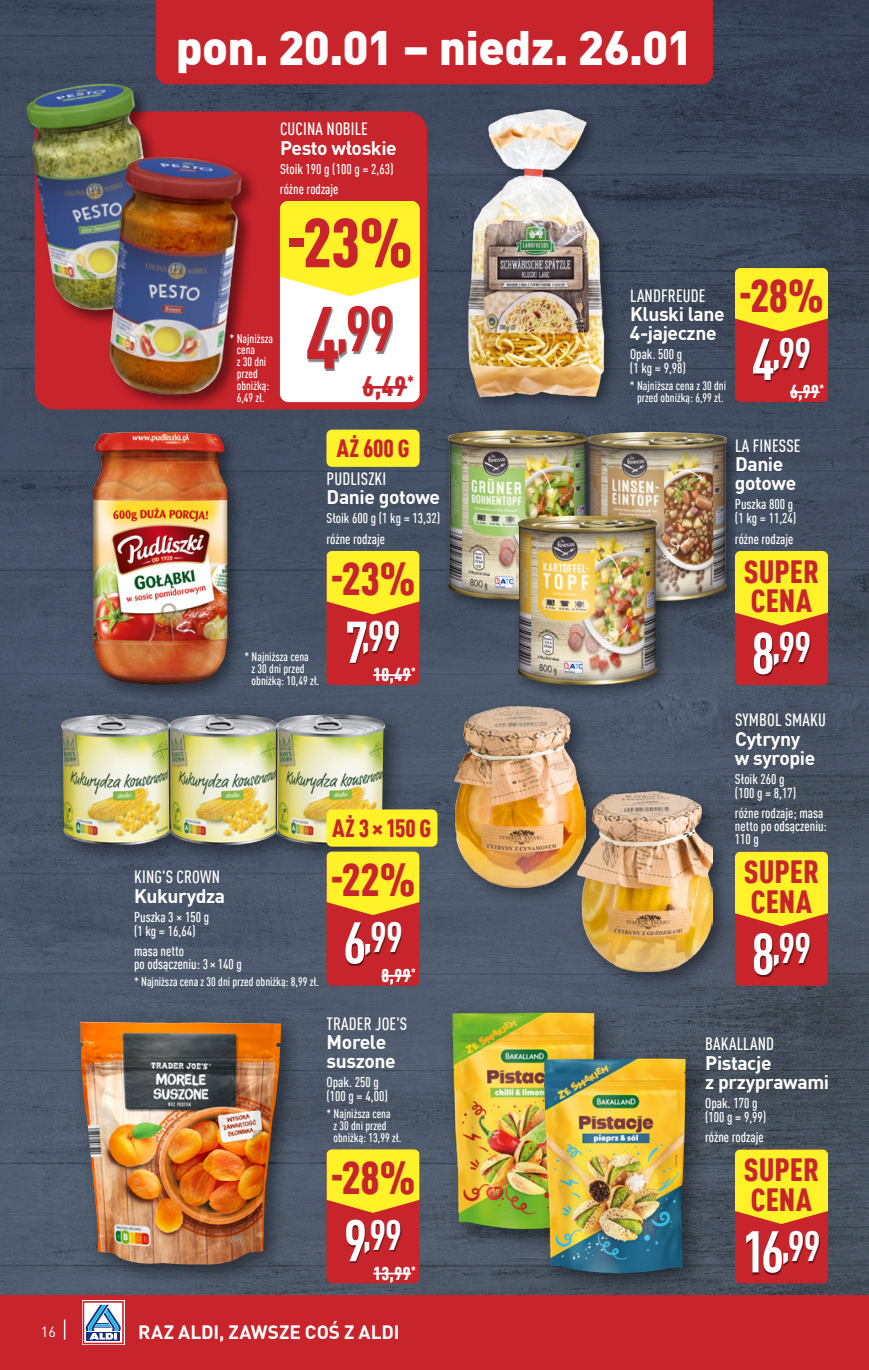
<style>
.page{position:relative;width:869px;height:1370px;background:#fff}
.page>*{position:absolute;margin:0;border:0;box-sizing:border-box;transform-origin:0 0}
.t1{font:900 condensed 68.25px "DIN Pro";color:#c8242b}
.t2{font:700 condensed 63px "DIN Pro";color:#c8242b}
.t3{font:700 condensed 57.75px "DIN Pro";color:#fff}
.t4{font:900 47.25px "DIN Pro";letter-spacing:-.01em;color:#fff}
.t5{font:900 condensed 45.5px "DIN Pro";letter-spacing:-.01em;color:#c8242b}
.t6{font:700 condensed 42px "DIN Pro";letter-spacing:-.025em;color:#fff}
.t7{font:900 condensed 31.5px/29.9px "DIN Pro";color:#c8242b}
.t8{font:900 condensed 27.65px "DIN Pro";color:#c8242b}
.t9{font:900 condensed 24.5px "DIN Pro";letter-spacing:-.005em;color:#c8242b}
.t10{font:700 19.25px/19.2px "DIN Pro";letter-spacing:-.02em;color:#fff}
.t11{font:700 18.9px "DIN Pro";letter-spacing:.005em;color:#fff}
.t12{font:900 condensed 18.38px "DIN Pro";letter-spacing:.03em;color:#fff}
.t13{font:500 condensed 17.5px "DIN Pro";letter-spacing:.01em;color:#fff}
.t14{font:14.35px "DIN Pro";color:#fff}
.t15{font:500 condensed 14px/14px "DIN Pro";color:#fff}
.t16{font:500 condensed 12.25px/11.9px "DIN Pro";color:#fff}
.s1{font-size:86.62px}
.s2{font-size:60.38px}
.s3{font-size:57.75px}
.s4{font-size:40.25px}
</style>
<div class="page">
<img style="left:0;top:0;width:868px;height:1295px">
<div style="left:35px;top:111px;width:392px;height:298px;background:#c8242b;border-radius:20px"></div>
<div style="left:87px;top:426px;width:157px;height:276px;background:#231f20;opacity:.5"></div>
<img style="left:93px;top:432px;width:134px;height:253px">
<div style="left:54px;top:706px;width:352px;height:160px;background:#231f20;opacity:.5"></div>
<img style="left:61px;top:714px;width:324px;height:131px">
<div style="left:461px;top:103px;width:159px;height:310px;background:#434f62"></div>
<img style="left:451px;top:96px;width:166px;height:307px">
<div style="left:25px;top:81px;width:150px;height:245px;background:#231f20;opacity:.55"></div>
<img style="left:26px;top:84px;width:133px;height:227px">
<div style="left:107px;top:154px;width:151px;height:257px;background:#231f20;opacity:.55"></div>
<img style="left:109px;top:156px;width:133px;height:239px">
<div style="left:448px;top:700px;width:157px;height:206px;background:#231f20;opacity:.5"></div>
<img style="left:454px;top:707px;width:131px;height:180px">
<div style="left:571px;top:784px;width:160px;height:207px;background:#231f20;opacity:.5"></div>
<img style="left:577px;top:791px;width:135px;height:180px">
<div style="left:442px;top:424px;width:160px;height:190px;background:#231f20;opacity:.5"></div>
<img style="left:446px;top:430px;width:136px;height:169px">
<div style="left:582px;top:426px;width:159px;height:190px;background:#231f20;opacity:.5"></div>
<img style="left:586px;top:432px;width:140px;height:169px">
<div style="left:72px;top:1013px;width:231px;height:273px;background:#231f20;opacity:.5"></div>
<img style="left:80px;top:1021px;width:201px;height:243px">
<div style="left:512px;top:510px;width:159px;height:190px;background:#231f20;opacity:.5"></div>
<img style="left:516px;top:515px;width:141px;height:170px">
<img style="left:441px;top:981px;width:165px;height:276px">
<img style="left:518px;top:1027px;width:193px;height:268px">
<div style="left:734px;top:851px;width:93px;height:134px;background:#c8242b;border-radius:6px"></div>
<svg style="left:734px;top:851px;width:93px;height:75px;background:#f6dd2a"></svg>
<div style="left:754px;top:934px;width:56px;height:42px;background:#231f20;opacity:.55"></div>
<div style="left:734px;top:551px;width:93px;height:134px;background:#c8242b;border-radius:6px"></div>
<svg style="left:734px;top:551px;width:93px;height:74px;background:#f8df29"></svg>
<div style="left:754px;top:633px;width:56px;height:43px;background:#231f20;opacity:.55"></div>
<div style="left:326px;top:1149px;width:93px;height:134px;background:#c8242b;border-radius:6px"></div>
<svg style="left:326px;top:1149px;width:93px;height:63px;background:#f8dc29"></svg>
<div style="left:346px;top:1220px;width:55px;height:42px;background:#231f20;opacity:.55"></div>
<hr style="left:373px;top:1272px;width:38px;height:2px;background:#fff">
<div style="left:326px;top:551px;width:93px;height:134px;background:#c8242b;border-radius:6px"></div>
<svg style="left:326px;top:551px;width:93px;height:63px;background:#f8dc29"></svg>
<div style="left:348px;top:622px;width:52px;height:42px;background:#231f20;opacity:.55"></div>
<hr style="left:373px;top:674px;width:38px;height:2px;background:#fff">
<div style="left:734px;top:268px;width:93px;height:134px;background:#c8242b;border-radius:6px"></div>
<svg style="left:734px;top:268px;width:93px;height:63px;background:#f7dc29"></svg>
<div style="left:753px;top:339px;width:57px;height:42px;background:#231f20;opacity:.55"></div>
<hr style="left:789px;top:391px;width:30px;height:2px;background:#fff">
<div style="left:326px;top:851px;width:93px;height:134px;background:#c8242b;border-radius:6px"></div>
<svg style="left:326px;top:851px;width:93px;height:63px;background:#f7dc29"></svg>
<div style="left:346px;top:923px;width:56px;height:42px;background:#231f20;opacity:.55"></div>
<hr style="left:381px;top:974px;width:30px;height:2px;background:#fff">
<div style="left:280px;top:201px;width:139px;height:201px;background:#fff;border-radius:8px"></div>
<svg style="left:280px;top:201px;width:139px;height:95px;background:#fef23e"></svg>
<div style="left:308px;top:308px;width:85px;height:63px;background:#231f20;opacity:.55"></div>
<hr style="left:362px;top:386px;width:45px;height:2px;background:#c8242b">
<div style="left:734px;top:1149px;width:93px;height:134px;background:#c8242b;border-radius:6px"></div>
<svg style="left:734px;top:1149px;width:93px;height:74px;background:#f7df29"></svg>
<div style="left:746px;top:1231px;width:73px;height:43px;background:#231f20;opacity:.55"></div>
<div style="left:326px;top:809px;width:111px;height:37px;background:#fff229;border-radius:6px"></div>
<div style="left:326px;top:429px;width:93px;height:38px;background:#fff229;border-radius:6px"></div>
<hr style="left:868px;top:1295px;width:1px;height:74px;background:#c8242b">
<div style="left:156px;top:0;width:556px;height:84px;background:#c8242b"></div>
<div style="left:0;top:1295px;width:868px;height:74px;background:#c8242b"></div>
<svg style="left:82px;top:1300px;width:42px;height:44px"></svg>
<svg style="left:83px;top:1300px;width:41px;height:43px;background:#a8adc6"></svg>
<svg style="left:64px;top:1319px;width:1px;height:20px"></svg>
<h3 class="t4" style="left:176px;top:10px;width:518px">pon. 20.01 – niedz. 26.01</h3>
<p class="t13" style="left:280px;top:116px;width:89px">CUCINA NOBILE</p>
<h3 class="t10" style="left:280px;top:137px;width:118px">Pesto włoskie</h3>
<p class="t15" style="left:280px;top:157px;width:115px;line-height:20.1px">Słoik 190 g (100 g = 2,63) różne rodzaje</p>
<p class="t16" style="left:237px;top:331px;width:38px;text-indent:-7px">* Najniższa cena<br>z 30 dni przed obniżką:<br>6,49 zł.</p>
<h1 class="t1" style="left:286px;top:191px;width:128px">-23%</h1>
<h2 class="t2" style="left:305px;top:282px;width:91px"><span class="s1">4</span><span class="s2">,</span>99</h2>
<h3 class="t8" style="left:362px;top:365px;width:53px">6,49<sup>*</sup></h3>
<h3 class="t9" style="left:336px;top:429px;width:74px">AŻ 600 G</h3>
<p class="t13" style="left:326px;top:466px;width:61px">PUDLISZKI</p>
<h3 class="t10" style="left:326px;top:486px;width:115px">Danie gotowe</h3>
<p class="t15" style="left:326px;top:507px;width:115px;line-height:20.1px">Słoik 600 g (1 kg = 13,32) różne rodzaje</p>
<h3 class="t5" style="left:330px;top:544px;width:87px">-23%</h3>
<p class="t16" style="left:251px;top:650px;width:69px;text-indent:-7px">* Najniższa cena<br>z 30 dni przed obniżką: 10,49 zł.</p>
<h3 class="t6" style="left:345px;top:605px;width:57px"><span class="s3">7</span><span class="s4">,</span>99</h3>
<h3 class="t12" style="left:373px;top:660px;width:44px">10,49<sup>*</sup></h3>
<p class="t13" style="left:134px;top:864px;width:87px">KING'S CROWN</p>
<h3 class="t10" style="left:134px;top:884px;width:92px">Kukurydza</h3>
<p class="t15" style="left:134px;top:908px;width:77px">Puszka 3 × 150 g (1 kg = 16,64)</p>
<p class="t15" style="left:134px;top:943px;width:109px;line-height:13.1px">masa netto<br>po odsączeniu: 3 × 140 g</p>
<p class="t16" style="left:134px;top:974px;width:186px">* Najniższa cena z 30 dni przed obniżką: 8,99 zł.</p>
<h3 class="t9" style="left:332px;top:809px;width:101px">AŻ 3 × 150 G</h3>
<h3 class="t5" style="left:330px;top:845px;width:87px">-22%</h3>
<h3 class="t6" style="left:343px;top:906px;width:61px"><span class="s3">6</span><span class="s4">,</span>99</h3>
<h3 class="t12" style="left:381px;top:961px;width:36px">8,99<sup>*</sup></h3>
<p class="t13" style="left:326px;top:1010px;width:82px">TRADER JOE'S</p>
<h3 class="t10" style="left:326px;top:1031px;width:71px">Morele suszone</h3>
<p class="t15" style="left:326px;top:1074px;width:63px">Opak. 250 g (100 g = 4,00)</p>
<p class="t16" style="left:333px;top:1106px;width:69px;text-indent:-7px">* Najniższa cena<br>z 30 dni przed obniżką: 13,99 zł.</p>
<h3 class="t5" style="left:330px;top:1142px;width:87px">-28%</h3>
<h3 class="t6" style="left:344px;top:1203px;width:60px"><span class="s3">9</span><span class="s4">,</span>99</h3>
<h3 class="t12" style="left:373px;top:1258px;width:44px">13,99<sup>*</sup></h3>
<p class="t14" style="left:41px;top:1320px;width:17px">16</p>
<h3 class="t11" style="left:138px;top:1317px;width:263px">RAZ ALDI, ZAWSZE COŚ Z ALDI</h3>
<p class="t14" style="left:48px;top:1320px;width:9px">0</p>
<p class="t13" style="left:629px;top:283px;width:77px">LANDFREUDE</p>
<h3 class="t10" style="left:629px;top:303px;width:96px">Kluski lane<br>4-jajeczne</h3>
<p class="t15" style="left:629px;top:346px;width:58px">Opak. 500 g (1 kg = 9,98)</p>
<p class="t16" style="left:629px;top:379px;width:98px;text-align:center">* Najniższa cena z 30 dni przed obniżką: 6,99 zł.</p>
<h3 class="t5" style="left:738px;top:261px;width:87px">-28%</h3>
<h3 class="t6" style="left:751px;top:322px;width:61px"><span class="s3">4</span><span class="s4">,</span>99</h3>
<h3 class="t12" style="left:789px;top:378px;width:36px">6,99<sup>*</sup></h3>
<p class="t13" style="left:734px;top:433px;width:67px">LA FINESSE</p>
<h3 class="t10" style="left:734px;top:453px;width:63px">Danie gotowe</h3>
<p class="t15" style="left:734px;top:496px;width:63px">Puszka 800 g (1 kg = 11,24)</p>
<p class="t15" style="left:734px;top:530px;width:60px">różne rodzaje</p>
<h3 class="t7" style="left:743px;top:553px;width:77px">SUPER<br>CENA</h3>
<h3 class="t6" style="left:751px;top:616px;width:61px"><span class="s3">8</span><span class="s4">,</span>99</h3>
<p class="t13" style="left:734px;top:707px;width:92px">SYMBOL SMAKU</p>
<h3 class="t10" style="left:734px;top:727px;width:82px">Cytryny w syropie</h3>
<p class="t15" style="left:734px;top:770px;width:63px">Słoik 260 g (100 g = 8,17)</p>
<p class="t15" style="left:734px;top:805px;width:93px;line-height:13.1px">różne rodzaje; masa netto po odsączeniu:<br>110 g</p>
<h3 class="t7" style="left:743px;top:854px;width:77px">SUPER<br>CENA</h3>
<h3 class="t6" style="left:751px;top:917px;width:61px"><span class="s3">8</span><span class="s4">,</span>99</h3>
<p class="t13" style="left:704px;top:1031px;width:70px">BAKALLAND</p>
<h3 class="t10" style="left:704px;top:1051px;width:125px">Pistacje<br>z przyprawami</h3>
<p class="t15" style="left:704px;top:1094px;width:63px">Opak. 170 g (100 g = 9,99)</p>
<p class="t15" style="left:704px;top:1128px;width:60px">różne rodzaje</p>
<h3 class="t7" style="left:743px;top:1152px;width:77px">SUPER<br>CENA</h3>
<h3 class="t3" style="left:741px;top:1209px;width:80px">16<sup>,</sup><sup>99</sup></h3>
</div>
